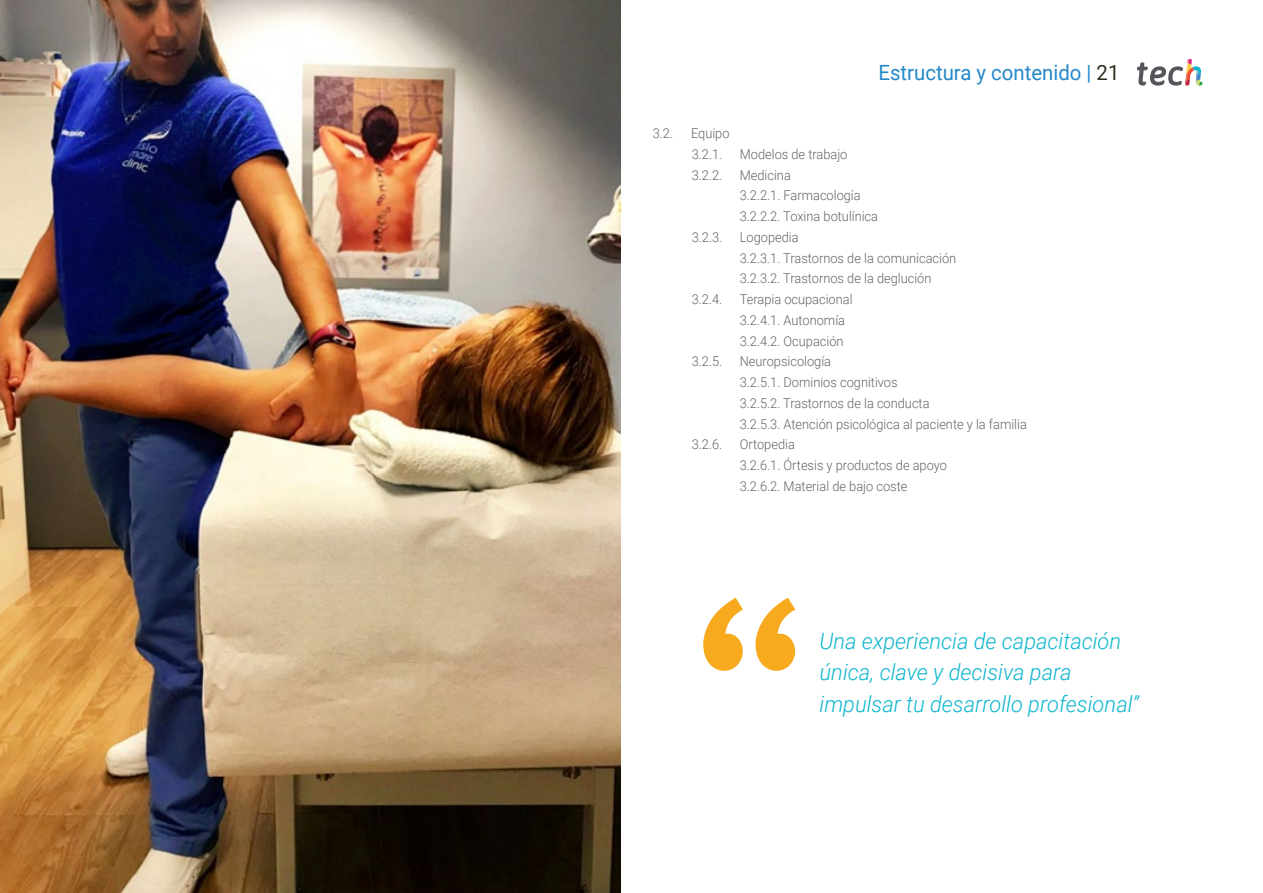
<style>
.page{position:relative;width:1263px;height:893px;background:#fff}
.page>*{position:absolute;margin:0;border:0;box-sizing:border-box;transform-origin:0 0}
.t1{font:italic 300 22.5px/31.5px "Roboto";color:#0fb6cf}
.t2{font:21px "Roboto";color:#2488c9}
.t3{font:300 13.5px/20.7px "Roboto";color:#61646a;scale:.95 1}
.s1{color:#312e20}
</style>
<div class="page">
<img style="left:0;top:0;width:621px;height:893px">
<svg style="left:703px;top:598px;width:92px;height:73px"></svg>
<svg style="left:1137px;top:59px;width:65px;height:27px"></svg>
<p class="t3" style="left:653px;top:122px;width:23px">3.2.</p>
<p class="t3" style="left:691px;top:122px;width:42px">Equipo<br>3.2.1.</p>
<p class="t3" style="left:740px;top:143px;width:115px">Modelos de trabajo</p>
<h2 class="t2" style="left:878px;top:57px;width:242px">Estructura y contenido | <span class="s1">21</span></h2>
<p class="t3" style="left:692px;top:164px;width:34px">3.2.2.</p>
<p class="t3" style="left:740px;top:164px;width:147px">Medicina<br>3.2.2.1. Farmacología<br>3.2.2.2. Toxina botulínica</p>
<p class="t3" style="left:692px;top:226px;width:34px">3.2.3.</p>
<p class="t3" style="left:740px;top:226px;width:229px">Logopedia<br>3.2.3.1. Trastornos de la comunicación<br>3.2.3.2. Trastornos de la deglución</p>
<p class="t3" style="left:692px;top:288px;width:34px">3.2.4.</p>
<p class="t3" style="left:740px;top:288px;width:120px">Terapia ocupacional<br>3.2.4.1. Autonomía<br>3.2.4.2. Ocupación</p>
<p class="t3" style="left:692px;top:351px;width:34px">3.2.5.</p>
<p class="t3" style="left:740px;top:351px;width:304px">Neuropsicología<br>3.2.5.1. Dominios cognitivos<br>3.2.5.2. Trastornos de la conducta<br>3.2.5.3. Atención psicológica al paciente y la familia</p>
<p class="t3" style="left:692px;top:434px;width:34px">3.2.6.</p>
<p class="t3" style="left:740px;top:434px;width:220px">Ortopedia<br>3.2.6.1. Órtesis y productos de apoyo<br>3.2.6.2. Material de bajo coste</p>
<h1 class="t1" style="left:819px;top:624px;width:321px">Una experiencia de capacitación única, clave y decisiva para impulsar tu desarrollo profesional”</h1>
</div>
